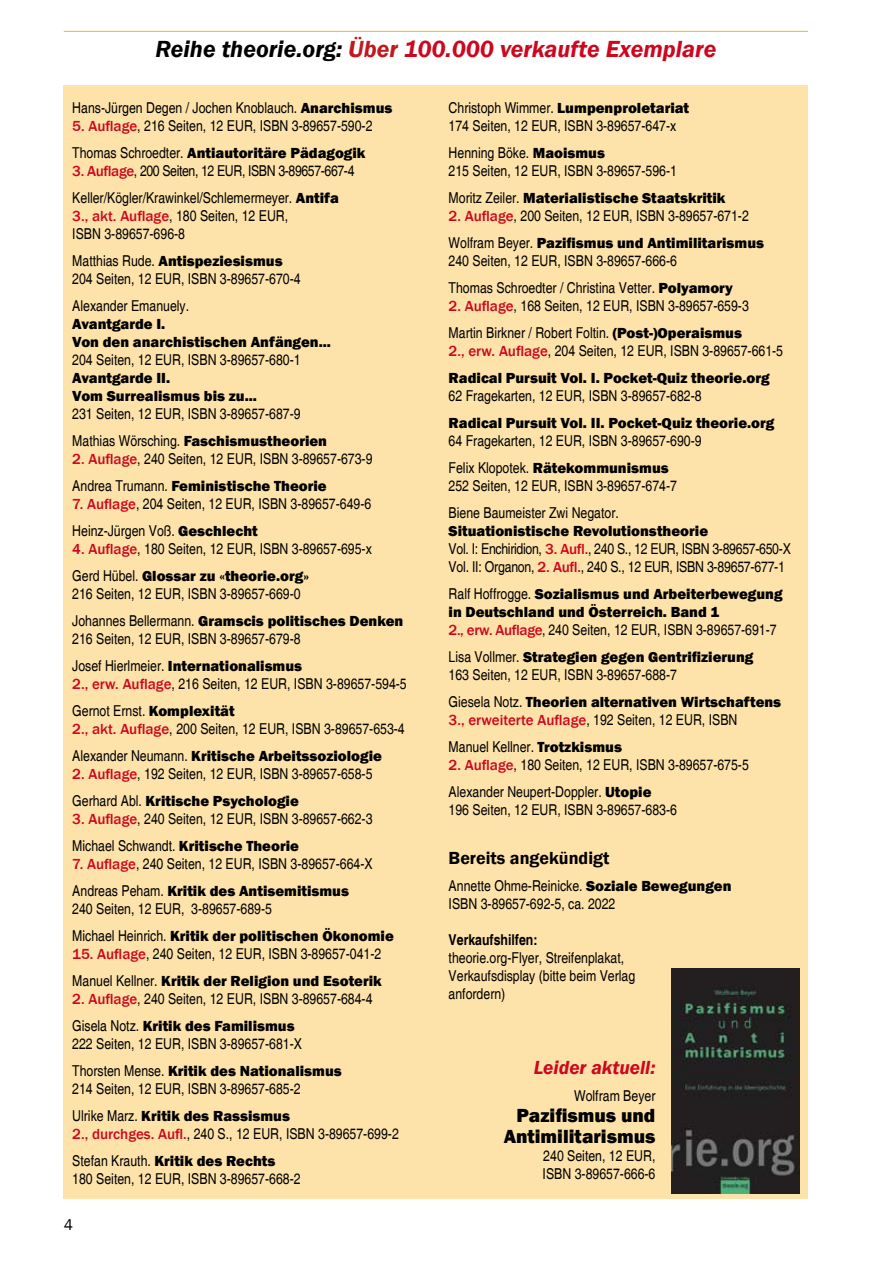
<style>
.page{position:relative;width:893px;height:1263px;background:#fff}
.page>*{position:absolute;margin:0;border:0;box-sizing:border-box;transform-origin:0 0}
.t1{font:italic 600 24px "Franklin Gothic";color:#cd071e}
.t2{font:800 19.5px/21px "Franklin Gothic";color:#000;text-align:right}
.t3{font:italic 600 19.5px "Franklin Gothic";color:#cd071e}
.t4{font:600 18px "Franklin Gothic";color:#000}
.t5{font:15.75px "Franklin Gothic";color:#000}
.t6{font:condensed 15px/27px "Helvetica";color:#000}
.t7{font:800 15px/18px "Franklin Gothic";color:#000}
.t8{font:condensed 15px/18px "Helvetica";letter-spacing:-.02em;color:#000}
.t9{font:700 condensed 15px "Helvetica";color:#000}
.s1{color:#000}
.s2{color:#c1181d}
.s3{font-family:"Franklin Gothic";font-weight:800;font-stretch:normal}
.s4{font-family:"Franklin Gothic";font-weight:500;font-stretch:normal;color:#cd071e}
.s5{font-family:"Helvetica";font-weight:400;font-stretch:condensed}
</style>
<div class="page">
<div style="left:64px;top:85px;width:744px;height:1114px;background:#fde2a9"></div>
<hr style="left:64px;top:31px;width:744px;height:1px;background:#f7b800">
<img style="left:672px;top:969px;width:127px;height:225px">
<h1 class="t1" style="left:155px;top:34px;width:562px"><span class="s1">Reihe theorie.org:</span> <span class="s2">Über</span> 100.000 verkaufte Exemplare</h1>
<p class="t6" style="left:72px;top:94px;width:322px">Hans-Jürgen Degen / Jochen Knoblauch. <span class="s3">Anarchismus</span></p>
<p class="t6" style="left:72px;top:112px;width:302px"><span class="s4">5. Auflage</span>, 216 Seiten, 12 EUR, ISBN 3-89657-590-2</p>
<p class="t7" style="left:72px;top:144px;width:295px"><span class="s5">Thomas Schroedter.</span> Antiautoritäre Pädagogik</p>
<p class="t6" style="left:72px;top:157px;width:284px"><span class="s4">3. Auflage</span>, 200 Seiten, 12 EUR, ISBN 3-89657-667-4<br>Keller/Kögler/Krawinkel/Schlemermeyer. <span class="s3">Antifa</span></p>
<p class="t6" style="left:72px;top:207px;width:217px;line-height:18px"><span class="s4">3., akt. Auflage</span>, 180 Seiten, 12 EUR,<br>ISBN 3-89657-696-8</p>
<p class="t7" style="left:72px;top:252px;width:212px"><span class="s5">Matthias Rude.</span> Antispeziesismus</p>
<p class="t6" style="left:72px;top:265px;width:230px">204 Seiten, 12 EUR, ISBN 3-89657-670-4<br>Alexander Emanuely.</p>
<p class="t7" style="left:72px;top:315px;width:260px">Avantgarde I.<br>Von den anarchistischen Anfängen...</p>
<p class="t6" style="left:72px;top:346px;width:230px">204 Seiten, 12 EUR, ISBN 3-89657-680-1</p>
<p class="t7" style="left:72px;top:369px;width:186px">Avantgarde II.<br>Vom Surrealismus bis zu...</p>
<p class="t6" style="left:72px;top:400px;width:230px">231 Seiten, 12 EUR, ISBN 3-89657-687-9</p>
<p class="t7" style="left:72px;top:432px;width:256px"><span class="s5">Mathias Wörsching.</span> Faschismustheorien</p>
<p class="t6" style="left:72px;top:445px;width:302px"><span class="s4">2. Auflage</span>, 240 Seiten, 12 EUR, ISBN 3-89657-673-9</p>
<p class="t7" style="left:72px;top:477px;width:256px"><span class="s5">Andrea Trumann.</span> Feministische Theorie</p>
<p class="t6" style="left:72px;top:490px;width:300px"><span class="s4">7. Auflage</span>, 204 Seiten, 12 EUR, ISBN 3-89657-649-6<br>Heinz-Jürgen Voß. <span class="s3">Geschlecht</span></p>
<p class="t6" style="left:72px;top:535px;width:301px"><span class="s4">4. Auflage</span>, 180 Seiten, 12 EUR, ISBN 3-89657-695-x</p>
<p class="t7" style="left:72px;top:567px;width:238px"><span class="s5">Gerd Hübel.</span> Glossar zu «theorie.org»</p>
<p class="t6" style="left:72px;top:580px;width:230px">216 Seiten, 12 EUR, ISBN 3-89657-669-0</p>
<p class="t7" style="left:72px;top:612px;width:333px"><span class="s5">Johannes Bellermann.</span> Gramscis politisches Denken</p>
<p class="t6" style="left:72px;top:625px;width:230px">216 Seiten, 12 EUR, ISBN 3-89657-679-8</p>
<p class="t7" style="left:72px;top:657px;width:231px"><span class="s5">Josef Hierlmeier.</span> Internationalismus</p>
<p class="t6" style="left:72px;top:670px;width:336px"><span class="s4">2., erw. Auflage</span>, 216 Seiten, 12 EUR, ISBN 3-89657-594-5<br>Gernot Ernst. <span class="s3">Komplexität</span></p>
<p class="t6" style="left:72px;top:715px;width:334px"><span class="s4">2., akt. Auflage</span>, 200 Seiten, 12 EUR, ISBN 3-89657-653-4</p>
<p class="t7" style="left:72px;top:747px;width:311px"><span class="s5">Alexander Neumann.</span> Kritische Arbeitssoziologie</p>
<p class="t6" style="left:72px;top:760px;width:302px"><span class="s4">2. Auflage</span>, 192 Seiten, 12 EUR, ISBN 3-89657-658-5</p>
<p class="t7" style="left:72px;top:792px;width:228px"><span class="s5">Gerhard Abl.</span> Kritische Psychologie</p>
<p class="t6" style="left:72px;top:805px;width:302px"><span class="s4">3. Auflage</span>, 240 Seiten, 12 EUR, ISBN 3-89657-662-3<br>Michael Schwandt. <span class="s3">Kritische Theorie</span></p>
<p class="t6" style="left:72px;top:850px;width:302px"><span class="s4">7. Auflage</span>, 240 Seiten, 12 EUR, ISBN 3-89657-664-X</p>
<p class="t7" style="left:72px;top:882px;width:278px"><span class="s5">Andreas Peham.</span> Kritik des Antisemitismus</p>
<p class="t6" style="left:72px;top:895px;width:201px">240 Seiten, 12 EUR, 3-89657-689-5</p>
<p class="t7" style="left:72px;top:927px;width:323px"><span class="s5">Michael Heinrich.</span> Kritik der politischen Ökonomie</p>
<p class="t6" style="left:72px;top:940px;width:311px"><span class="s4">15. Auflage</span>, 240 Seiten, 12 EUR, ISBN 3-89657-041-2</p>
<p class="t7" style="left:72px;top:972px;width:311px"><span class="s5">Manuel Kellner.</span> Kritik der Religion und Esoterik</p>
<p class="t6" style="left:72px;top:985px;width:302px"><span class="s4">2. Auflage</span>, 240 Seiten, 12 EUR, ISBN 3-89657-684-4</p>
<p class="t7" style="left:72px;top:1017px;width:224px"><span class="s5">Gisela Notz.</span> Kritik des Familismus</p>
<p class="t6" style="left:72px;top:1030px;width:231px">222 Seiten, 12 EUR, ISBN 3-89657-681-X</p>
<p class="t7" style="left:72px;top:1062px;width:271px"><span class="s5">Thorsten Mense.</span> Kritik des Nationalismus</p>
<p class="t6" style="left:72px;top:1075px;width:230px">214 Seiten, 12 EUR, ISBN 3-89657-685-2</p>
<p class="t7" style="left:72px;top:1107px;width:219px"><span class="s5">Ulrike Marz.</span> Kritik des Rassismus</p>
<p class="t6" style="left:72px;top:1120px;width:328px"><span class="s4">2., durchges. Aufl.</span>, 240 S., 12 EUR, ISBN 3-89657-699-2</p>
<p class="t7" style="left:72px;top:1152px;width:205px"><span class="s5">Stefan Krauth.</span> Kritik des Rechts</p>
<p class="t6" style="left:72px;top:1165px;width:230px">180 Seiten, 12 EUR, ISBN 3-89657-668-2</p>
<p class="t5" style="left:64px;top:1215px;width:11px">4</p>
<p class="t7" style="left:449px;top:99px;width:242px"><span class="s5">Christoph Wimmer.</span> Lumpenproletariat</p>
<p class="t6" style="left:449px;top:112px;width:229px">174 Seiten, 12 EUR, ISBN 3-89657-647-x<br>Henning Böke. <span class="s3">Maoismus</span></p>
<p class="t6" style="left:449px;top:157px;width:230px">215 Seiten, 12 EUR, ISBN 3-89657-596-1</p>
<p class="t7" style="left:449px;top:189px;width:278px"><span class="s5">Moritz Zeiler.</span> Materialistische Staatskritik</p>
<p class="t6" style="left:449px;top:202px;width:302px"><span class="s4">2. Auflage</span>, 200 Seiten, 12 EUR, ISBN 3-89657-671-2</p>
<p class="t7" style="left:449px;top:234px;width:317px"><span class="s5">Wolfram Beyer.</span> Pazifismus und Antimilitarismus</p>
<p class="t6" style="left:449px;top:247px;width:286px">240 Seiten, 12 EUR, ISBN 3-89657-666-6<br>Thomas Schroedter / Christina Vetter. <span class="s3">Polyamory</span></p>
<p class="t6" style="left:449px;top:292px;width:302px"><span class="s4">2. Auflage</span>, 168 Seiten, 12 EUR, ISBN 3-89657-659-3<br>Martin Birkner / Robert Foltin. <span class="s3">(Post-)Operaismus</span></p>
<p class="t6" style="left:449px;top:337px;width:336px"><span class="s4">2., erw. Auflage</span>, 204 Seiten, 12 EUR, ISBN 3-89657-661-5</p>
<p class="t7" style="left:449px;top:369px;width:322px">Radical Pursuit Vol. I. Pocket-Quiz theorie.org</p>
<p class="t6" style="left:449px;top:382px;width:254px">62 Fragekarten, 12 EUR, ISBN 3-89657-682-8</p>
<p class="t7" style="left:449px;top:414px;width:327px">Radical Pursuit Vol. II. Pocket-Quiz theorie.org</p>
<p class="t6" style="left:449px;top:427px;width:254px">64 Fragekarten, 12 EUR, ISBN 3-89657-690-9</p>
<p class="t7" style="left:449px;top:459px;width:222px"><span class="s5">Felix Klopotek.</span> Rätekommunismus</p>
<p class="t6" style="left:449px;top:472px;width:230px">252 Seiten, 12 EUR, ISBN 3-89657-674-7<br>Biene Baumeister Zwi Negator.</p>
<p class="t7" style="left:449px;top:522px;width:261px">Situationistische Revolutionstheorie</p>
<p class="t8" style="left:449px;top:540px;width:344px">Vol. I: Enchiridion, <span class="s4">3. Aufl.</span>, 240 S., 12 EUR, ISBN 3-89657-650-X<br>Vol. II: Organon, <span class="s4">2. Aufl.</span>, 240 S., 12 EUR, ISBN 3-89657-677-1</p>
<p class="t7" style="left:449px;top:585px;width:335px"><span class="s5">Ralf Hoffrogge.</span> Sozialismus und Arbeiterbewegung in Deutschland und Österreich. Band 1</p>
<p class="t6" style="left:449px;top:616px;width:330px"><span class="s4">2., erw. Auflage</span>, 240 Seiten, 12 EUR, ISBN 3-89657-691-7</p>
<p class="t7" style="left:449px;top:648px;width:306px"><span class="s5">Lisa Vollmer.</span> Strategien gegen Gentrifizierung</p>
<p class="t6" style="left:449px;top:661px;width:230px">163 Seiten, 12 EUR, ISBN 3-89657-688-7</p>
<p class="t7" style="left:449px;top:693px;width:334px"><span class="s5">Giesela Notz.</span> Theorien alternativen Wirtschaftens</p>
<p class="t6" style="left:449px;top:706px;width:290px"><span class="s4">3., erweiterte Auflage</span>, 192 Seiten, 12 EUR, ISBN<br>Manuel Kellner. <span class="s3">Trotzkismus</span></p>
<p class="t6" style="left:449px;top:751px;width:302px"><span class="s4">2. Auflage</span>, 180 Seiten, 12 EUR, ISBN 3-89657-675-5<br>Alexander Neupert-Doppler. <span class="s3">Utopie</span></p>
<p class="t6" style="left:449px;top:796px;width:230px">196 Seiten, 12 EUR, ISBN 3-89657-683-6</p>
<p class="t4" style="left:449px;top:846px;width:162px">Bereits angekündigt</p>
<p class="t6" style="left:449px;top:876px;width:284px;line-height:18px">Annette Ohme-Reinicke. <span class="s3">Soziale Bewegungen<br></span>ISBN 3-89657-692-5, ca. 2022</p>
<p class="t9" style="left:449px;top:930px;width:90px">Verkaufshilfen:</p>
<p class="t6" style="left:449px;top:948px;width:188px;line-height:18px">theorie.org-Flyer, Streifenplakat,<br>Verkaufsdisplay (bitte beim Verlag anfordern)</p>
<h2 class="t3" style="left:534px;top:1055px;width:123px">Leider aktuell:</h2>
<p class="t6" style="left:574px;top:1082px;width:83px">Wolfram Beyer</p>
<h2 class="t2" style="left:504px;top:1105px;width:153px">Pazifismus und<br>Antimilitarismus</h2>
<p class="t6" style="left:543px;top:1147px;width:114px;line-height:18px">240 Seiten, 12 EUR,<br>ISBN 3-89657-666-6</p>
</div>
